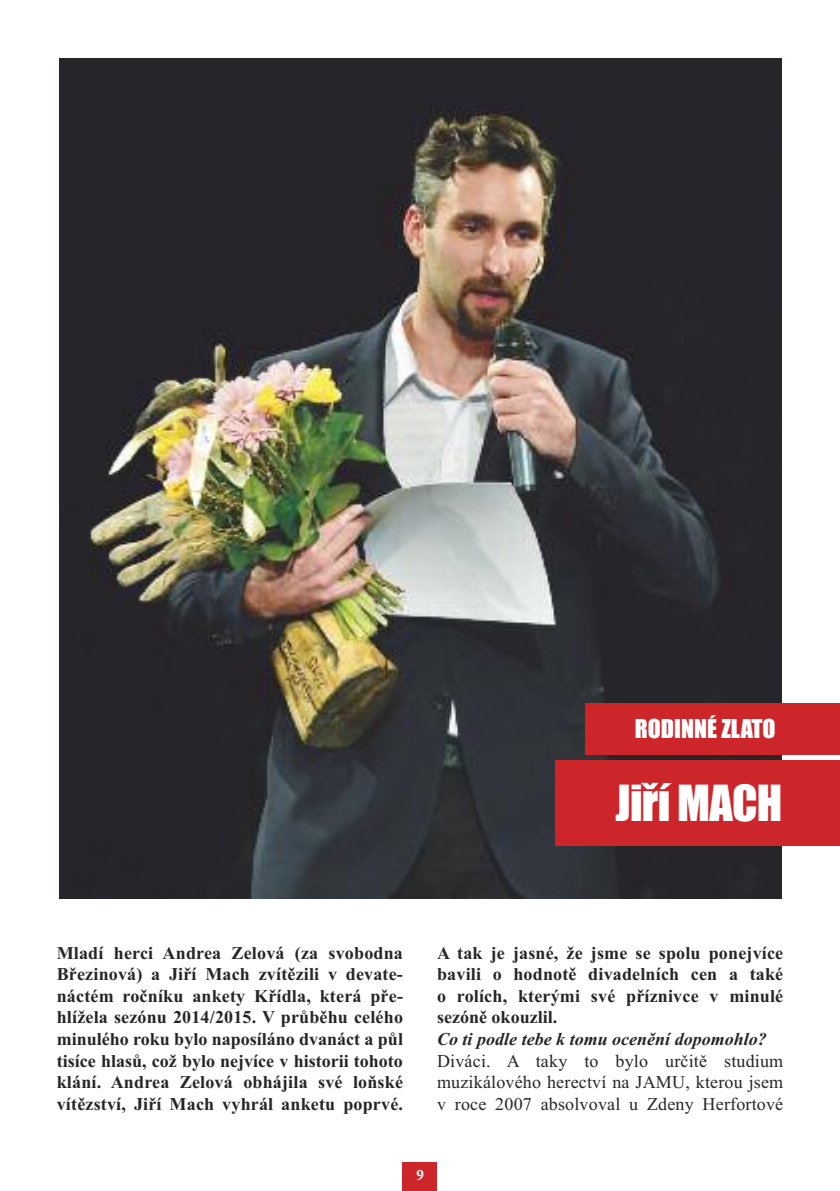
<style>
.page{position:relative;width:840px;height:1191px;background:#fff}
.page>*{position:absolute;margin:0;border:0;box-sizing:border-box;transform-origin:0 0}
.t1{font:46px "Impact";letter-spacing:-.015em;color:#fff}
.t2{font:24px "Impact";color:#fff}
.t3{font:700 18px/21.6px "Times New Roman";letter-spacing:.01em;color:#272627;text-align:justify}
.t4{font:18px/21.6px "Times New Roman";letter-spacing:.01em;color:#272627;text-align:justify}
.t5{font:italic 700 18px "Times New Roman";color:#272627}
.t6{font:700 condensed 16px "Minion Pro";color:#fff}
</style>
<div class="page">
<div style="left:403px;top:1162px;width:34px;height:29px;background:#cc262b"></div>
<img style="left:59px;top:58px;width:722px;height:840px">
<div style="left:555px;top:760px;width:284px;height:85px;background:#cc262b"></div>
<div style="left:585px;top:703px;width:254px;height:51px;background:#cc262b"></div>
<h2 class="t2" style="left:634px;top:715px;width:142px">RODINNÉ ZLATO</h2>
<h1 class="t1" style="left:615px;top:777px;width:168px">JIŘÍ MACH</h1>
<p class="t3" style="left:57px;top:941px;width:347px">Mladí herci Andrea Zelová (za svobodna Březinová) a Jiří Mach zvítězili v devate&shy;náctém ročníku ankety Křídla, která pře&shy;hlížela sezónu 2014/2015. V průběhu celého minulého roku bylo naposíláno dvanáct a půl tisíce hlasů, což bylo nejvíce v historii tohoto klání. Andrea Zelová obhájila své loňské vítězství, Jiří Mach vyhrál anketu poprvé.</p>
<p class="t3" style="left:437px;top:941px;width:347px">A tak je jasné, že jsme se spolu ponejvíce bavili o hodnotě divadelních cen a také o rolích, kterými své příznivce v minulé sezóně okouzlil.</p>
<p class="t5" style="left:437px;top:1028px;width:331px">Co ti podle tebe k tomu ocenění dopomohlo?</p>
<p class="t4" style="left:437px;top:1049px;width:347px">Diváci. A taky to bylo určitě studium muzikálového herectví na JAMU, kterou jsem v roce 2007 absolvoval u Zdeny Herfortové</p>
<p class="t6" style="left:416px;top:1169px;width:9px">9</p>
</div>
